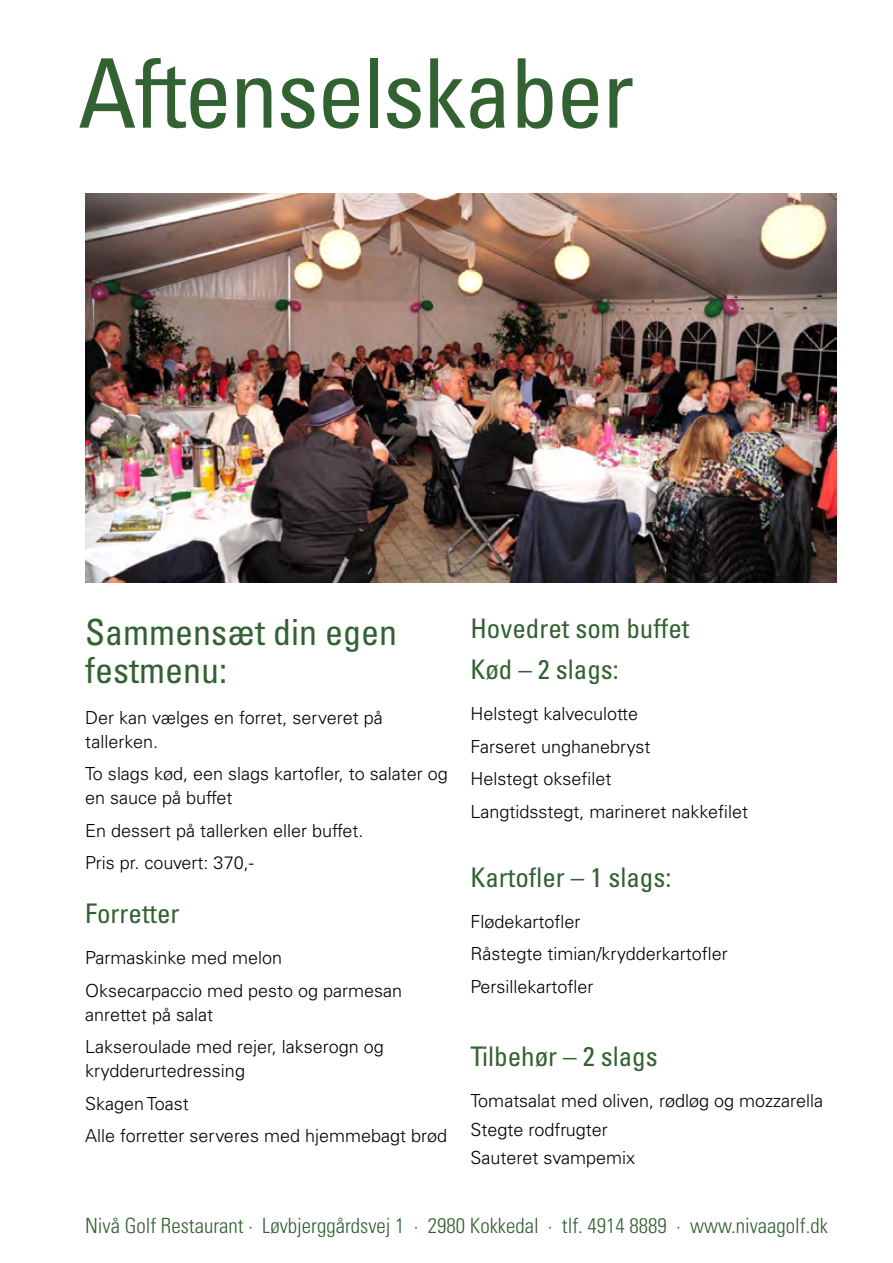
<style>
.page{position:relative;width:893px;height:1263px;background:#fff}
.page>*{position:absolute;margin:0;border:0;box-sizing:border-box;transform-origin:0 0}
.t1{font:condensed 96px "Univers";letter-spacing:-.02em;color:#326232}
.t2{font:condensed 36px/37.5px "Univers";color:#326232}
.t3{font:condensed 27px/41px "Univers";color:#326232}
.t4{font:300 condensed 21px "Univers";color:#326232}
.t5{font:300 18px/32.5px "Univers";color:#000}
</style>
<div class="page">
<img style="left:85px;top:193px;width:752px;height:390px">
<h1 class="t1" style="left:78px;top:33px;width:558px">Aftenselskaber</h1>
<h2 class="t2" style="left:85px;top:613px;width:313px">Sammensæt din egen festmenu:</h2>
<p class="t5" style="left:85px;top:705px;width:299px;line-height:24px">Der kan vælges en forret, serveret på tallerken.</p>
<p class="t5" style="left:85px;top:762px;width:364px;line-height:24px">To slags kød, een slags kartofler, to salater og en sauce på buffet</p>
<p class="t5" style="left:85px;top:814px;width:280px">En dessert på tallerken eller buffet.<br>Pris pr. couvert: 370,-</p>
<h3 class="t3" style="left:85px;top:892px;width:96px">Forretter</h3>
<p class="t5" style="left:85px;top:941px;width:319px">Parmaskinke med melon<br>Oksecarpaccio med pesto og parmesan</p>
<p class="t5" style="left:85px;top:998px;width:300px">anrettet på salat<br>Lakseroulade med rejer, lakserogn og</p>
<p class="t5" style="left:85px;top:1054px;width:364px">krydderurtedressing<br>Skagen Toast<br>Alle forretter serveres med hjemmebagt brød</p>
<h3 class="t3" style="left:470px;top:608px;width:220px">Hovedret som buffet<br>Kød – 2 slags:</h3>
<p class="t5" style="left:470px;top:697px;width:279px">Helstegt kalveculotte<br>Farseret unghanebryst<br>Helstegt oksefilet<br>Langtidsstegt, marineret nakkefilet</p>
<h3 class="t3" style="left:470px;top:856px;width:202px">Kartofler – 1 slags:</h3>
<p class="t5" style="left:470px;top:905px;width:259px">Flødekartofler<br>Råstegte timian/krydderkartofler<br>Persillekartofler</p>
<h3 class="t3" style="left:470px;top:1036px;width:189px">Tilbehør – 2 slags</h3>
<p class="t5" style="left:470px;top:1087px;width:354px;line-height:28.2px">Tomatsalat med oliven, rødløg og mozzarella<br>Stegte rodfrugter<br>Sauteret svampemix</p>
<p class="t4" style="left:85px;top:1212px;width:744px">Nivå Golf Restaurant · Løvbjerggårdsvej 1 · 2980 Kokkedal · tlf. 4914 8889 · www.nivaagolf.dk</p>
</div>
